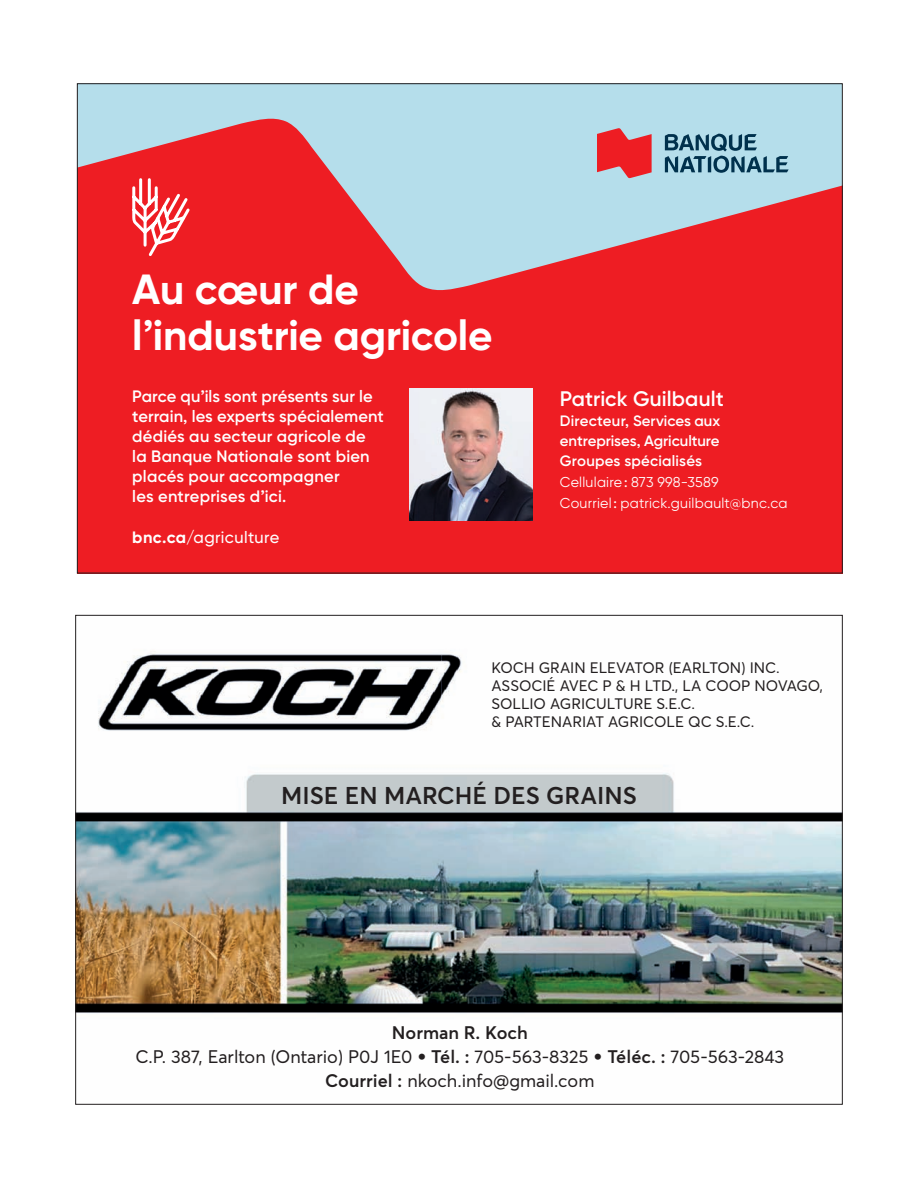
<style>
.page{position:relative;width:918px;height:1188px;background:#fff}
.page>*{position:absolute;margin:0;border:0;box-sizing:border-box;transform-origin:0 0}
.t1{font:700 42.15px/45.8px "Gilroy BN";letter-spacing:-.005em;color:#fff}
.t2{font:600 24px "Averta";color:#231f20}
.t3{font:600 21px "Gilroy BN";letter-spacing:.005em;color:#fff}
.t4{font:18px/24px "Averta";color:#231f20;text-align:center}
.t5{font:600 16.5px/20.1px "Gilroy BN";letter-spacing:.01em;color:#fff}
.t6{font:500 16.5px "Gilroy BN";letter-spacing:.025em;color:#fff}
.t7{font:15px/18px "Averta";color:#231f20}
.t8{font:600 15px/20.1px "Gilroy BN";color:#fff;text-align:justify}
.t9{font:14.25px/21.1px "Gilroy BN";letter-spacing:.015em;color:#fff}
.s1{font-weight:700}
.s2{font-weight:600}
.s3{font-family:"Gotham";font-weight:900}
</style>
<div class="page">
<img style="left:77px;top:651px;width:764px;height:362px">
<div style="left:77px;top:84px;width:765px;height:489px;background:#b5deeb"></div>
<svg style="left:79px;top:118px;width:762px;height:453px;fill:#ee1d23"></svg>
<img style="left:410px;top:389px;width:123px;height:132px">
<svg style="left:130px;top:177px;width:62px;height:82px;background:#f2585d"></svg>
<svg style="left:597px;top:128px;width:55px;height:50px"></svg>
<svg style="left:665px;top:134px;width:124px;height:39px"></svg>
<h1 class="t1" style="left:132px;top:266px;width:362px">Au cœur de l’industrie agricole</h1>
<p class="t5" style="left:132px;top:386px;width:253px">Parce qu’ils sont présents sur le terrain, les experts spécialement dédiés au secteur agricole de la Banque Nationale sont bien placés pour accompagner<br>les entreprises d’ici.</p>
<p class="t6" style="left:132px;top:527px;width:149px"><span class="s1">bnc.ca</span>/agriculture</p>
<p class="t3" style="left:560px;top:385px;width:165px">Patrick Guilbault</p>
<p class="t8" style="left:560px;top:410px;width:162px">Directeur, Services aux entreprises, Agriculture Groupes spécialisés</p>
<p class="t9" style="left:560px;top:471px;width:229px">Cellulaire: 873 998-3589<br>Courriel : patrick.guilbault@bnc.ca</p>
<p class="t7" style="left:491px;top:658px;width:333px">KOCH GRAIN ELEVATOR (EARLTON) INC.<br>ASSOCIÉ AVEC P &amp; H LTD., LA COOP NOVAGO, SOLLIO AGRICULTURE S.E.C.<br>&amp; PARTENARIAT AGRICOLE QC S.E.C.</p>
<h2 class="t2" style="left:281px;top:780px;width:357px">MISE EN MARCHÉ DES GRAINS</h2>
<p class="t4" style="left:135px;top:1020px;width:650px"><span class="s2">Norman R. Koch<br></span>C.P. 387, Earlton (Ontario) P0J 1E0 <span class="s3">•</span> <span class="s2">Tél. :</span> 705-563-8325 <span class="s3">•</span> <span class="s2">Téléc. :</span> 705-563-2843<br><span class="s2">Courriel :</span> nkoch.info@gmail.com</p>
</div>
